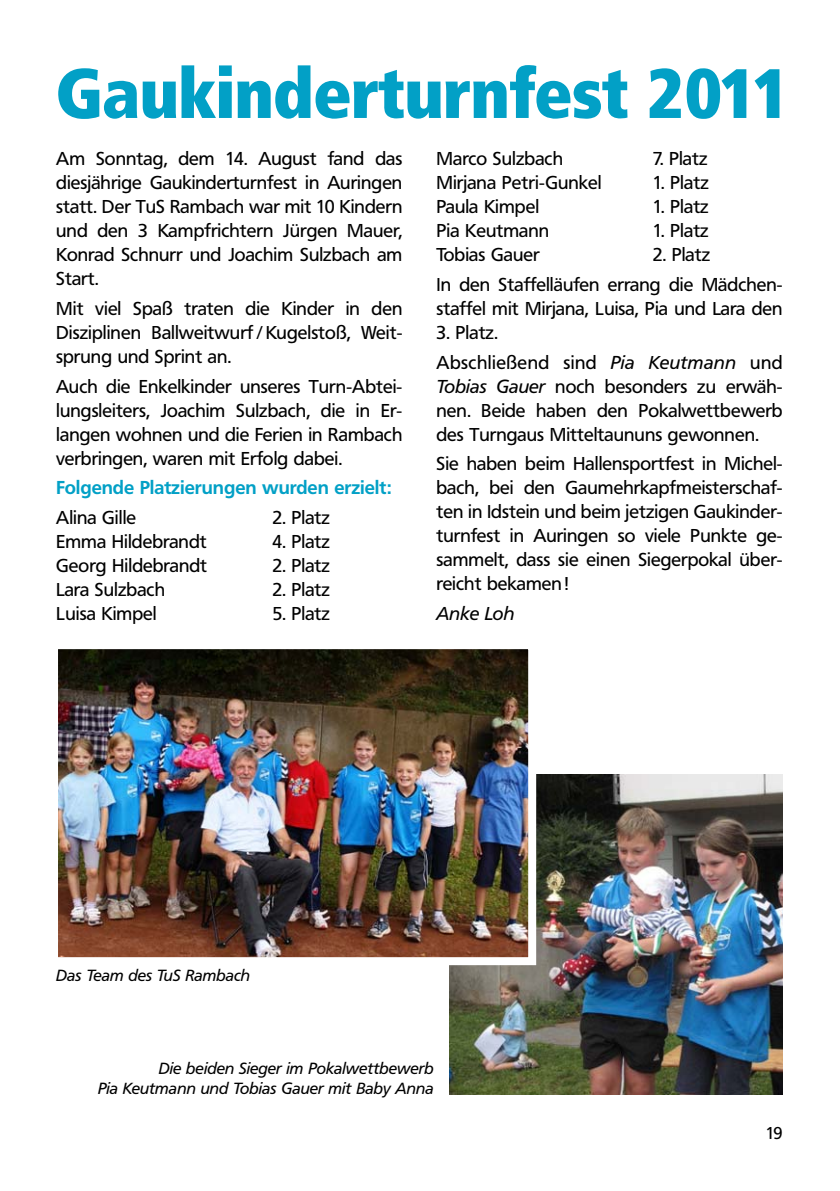
<style>
.page{position:relative;width:840px;height:1191px;background:#fff}
.page>*{position:absolute;margin:0;border:0;box-sizing:border-box;transform-origin:0 0}
.t1{font:800 69px "Frutiger Condensed BQ";color:#02a0c6}
.t2{font:18.4px/24px "Frutiger BQ";color:#000;text-align:justify}
.t3{font:18.4px/29.6px "Frutiger BQ";letter-spacing:.02em;color:#000}
.t4{font:700 18.4px "Frutiger BQ";color:#02a0c6}
.t5{font:italic 18.4px "Frutiger BQ";color:#000}
.t6{font:17px "Frutiger BQ";color:#000}
.t7{font:italic 16px/20px "Frutiger BQ";color:#000;text-align:right}
.s1{font-style:italic}
</style>
<div class="page">
<img style="left:449px;top:775px;width:333px;height:319px">
<img style="left:59px;top:650px;width:468px;height:306px">
<div style="left:50px;top:641px;width:486px;height:324px;border:8px solid #fff"></div>
<h1 class="t1" style="left:56px;top:67px;width:734px">Gaukinderturnfest 2011</h1>
<p class="t2" style="left:56px;top:148px;width:347px">Am Sonntag, dem 14. August fand das diesjährige Gaukinderturnfest in Auringen statt. Der TuS Rambach war mit 10 Kindern und den 3 Kampfrichtern Jürgen Mauer, Konrad Schnurr und Joachim Sulzbach am Start.</p>
<p class="t2" style="left:56px;top:298px;width:347px">Mit viel Spaß traten die Kinder in den Disziplinen Ballweitwurf / Kugelstoß, Weit&shy;sprung und Sprint an.</p>
<p class="t2" style="left:56px;top:376px;width:347px">Auch die Enkelkinder unseres Turn-Abtei&shy;lungsleiters, Joachim Sulzbach, die in Er&shy;langen wohnen und die Ferien in Rambach verbringen, waren mit Erfolg dabei.</p>
<p class="t4" style="left:56px;top:481px;width:336px">Folgende Platzierungen wurden erzielt:</p>
<p class="t2" style="left:56px;top:507px;width:81px">Alina Gille</p>
<p class="t2" style="left:272px;top:507px;width:59px">2. Platz</p>
<p class="t2" style="left:56px;top:531px;width:152px">Emma Hildebrandt</p>
<p class="t2" style="left:272px;top:531px;width:59px">4. Platz</p>
<p class="t2" style="left:56px;top:555px;width:152px">Georg Hildebrandt</p>
<p class="t2" style="left:272px;top:555px;width:59px">2. Platz</p>
<p class="t2" style="left:56px;top:579px;width:110px">Lara Sulzbach</p>
<p class="t2" style="left:272px;top:579px;width:59px">2. Platz</p>
<p class="t2" style="left:56px;top:603px;width:102px">Luisa Kimpel</p>
<p class="t2" style="left:272px;top:603px;width:59px">5. Platz</p>
<p class="t2" style="left:436px;top:148px;width:128px">Marco Sulzbach</p>
<p class="t2" style="left:652px;top:148px;width:56px">7. Platz</p>
<p class="t2" style="left:436px;top:172px;width:167px">Mirjana Petri-Gunkel</p>
<p class="t2" style="left:652px;top:172px;width:58px">1. Platz</p>
<p class="t2" style="left:436px;top:196px;width:104px">Paula Kimpel</p>
<p class="t2" style="left:652px;top:196px;width:58px">1. Platz</p>
<p class="t2" style="left:436px;top:220px;width:114px">Pia Keutmann</p>
<p class="t2" style="left:652px;top:220px;width:58px">1. Platz</p>
<p class="t2" style="left:436px;top:244px;width:105px">Tobias Gauer</p>
<p class="t2" style="left:436px;top:242px;width:347px;line-height:29.6px;text-indent:216px">2. Platz<br>In den Staffelläufen errang die Mädchen-</p>
<p class="t2" style="left:436px;top:298px;width:347px">staffel mit Mirjana, Luisa, Pia und Lara den</p>
<p class="t3" style="left:436px;top:319px;width:347px">3. Platz.<br>Abschließend sind <span class="s1">Pia Keutmann</span> und</p>
<p class="t2" style="left:436px;top:376px;width:347px"><span class="s1">Tobias Gauer</span> noch besonders zu erwäh&shy;nen. Beide haben den Pokalwettbewerb des Turngaus Mitteltaununs gewonnen.</p>
<p class="t2" style="left:436px;top:453px;width:347px">Sie haben beim Hallensportfest in Michel&shy;bach, bei den Gaumehrkapfmeisterschaf&shy;ten in Idstein und beim jetzigen Gaukinder&shy;turnfest in Auringen so viele Punkte ge&shy;sammelt, dass sie einen Siegerpokal über&shy;reicht bekamen!</p>
<p class="t5" style="left:436px;top:606px;width:79px">Anke Loh</p>
<p class="t7" style="left:56px;top:967px;width:195px">Das Team des TuS Rambach</p>
<p class="t7" style="left:98px;top:1059px;width:337px">Die beiden Sieger im Pokalwettbewerb<br>Pia Keutmann und Tobias Gauer mit Baby Anna</p>
<p class="t6" style="left:765px;top:1126px;width:19px">19</p>
</div>
